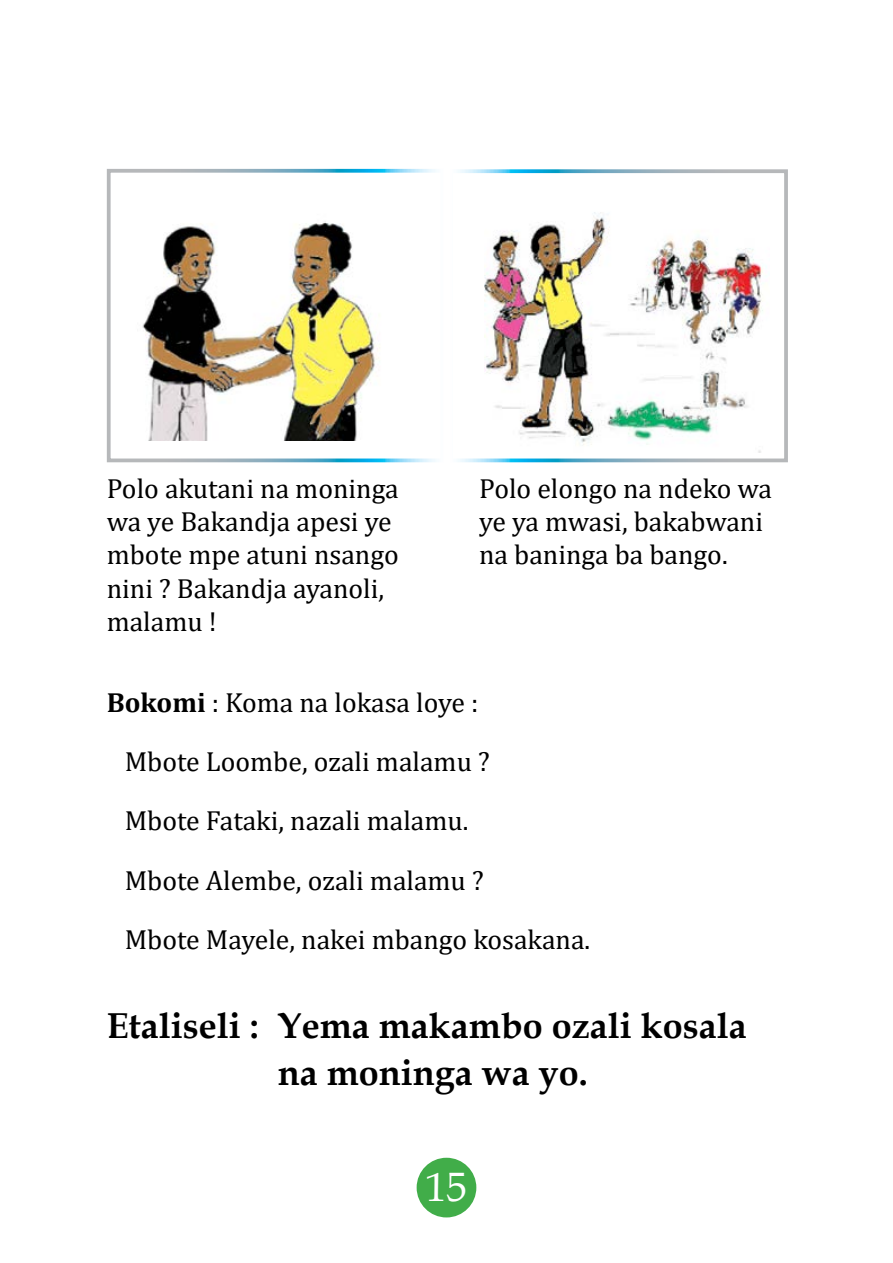
<style>
.page{position:relative;width:893px;height:1263px;background:#fff}
.page>*{position:absolute;margin:0;border:0;box-sizing:border-box;transform-origin:0 0}
.t1{font:41.1px "Book Antiqua";color:#fff}
.t2{font:700 36px/46.7px "Book Antiqua";color:#000;text-align:center}
.t3{font:27.75px/33.3px "Cambria";color:#000}
.s1{font-weight:700}
</style>
<div class="page">
<div style="left:417px;top:1158px;width:59px;height:59px;background:#41ad49;border-radius:50%"></div>
<div style="left:107px;top:169px;width:337px;height:293px;border:4px solid #fff"></div>
<div style="left:449px;top:169px;width:339px;height:293px;border:4px solid #fff"></div>
<img style="left:142px;top:221px;width:238px;height:219px">
<img style="left:484px;top:212px;width:279px;height:241px">
<p class="t3" style="left:107px;top:472px;width:294px">Polo akutani na moninga wa ye Bakandja apesi ye mbote mpe atuni nsango nini ? Bakandja ayanoli, malamu !</p>
<p class="t3" style="left:479px;top:472px;width:294px">Polo elongo na ndeko wa ye ya mwasi, bakabwani na baninga ba bango.</p>
<p class="t3" style="left:125px;top:673px;width:467px;line-height:59.2px;text-indent:-18px"><span class="s1">Bokomi</span> : Koma na lokasa loye :<br>Mbote Loombe, ozali malamu ?<br>Mbote Fataki, nazali malamu.<br>Mbote Alembe, ozali malamu ?<br>Mbote Mayele, nakei mbango kosakana.</p>
<p class="t2" style="left:107px;top:1002px;width:642px">Etaliseli : Yema makambo ozali kosala na moninga wa yo.</p>
<h1 class="t1" style="left:426px;top:1158px;width:43px">15</h1>
</div>
